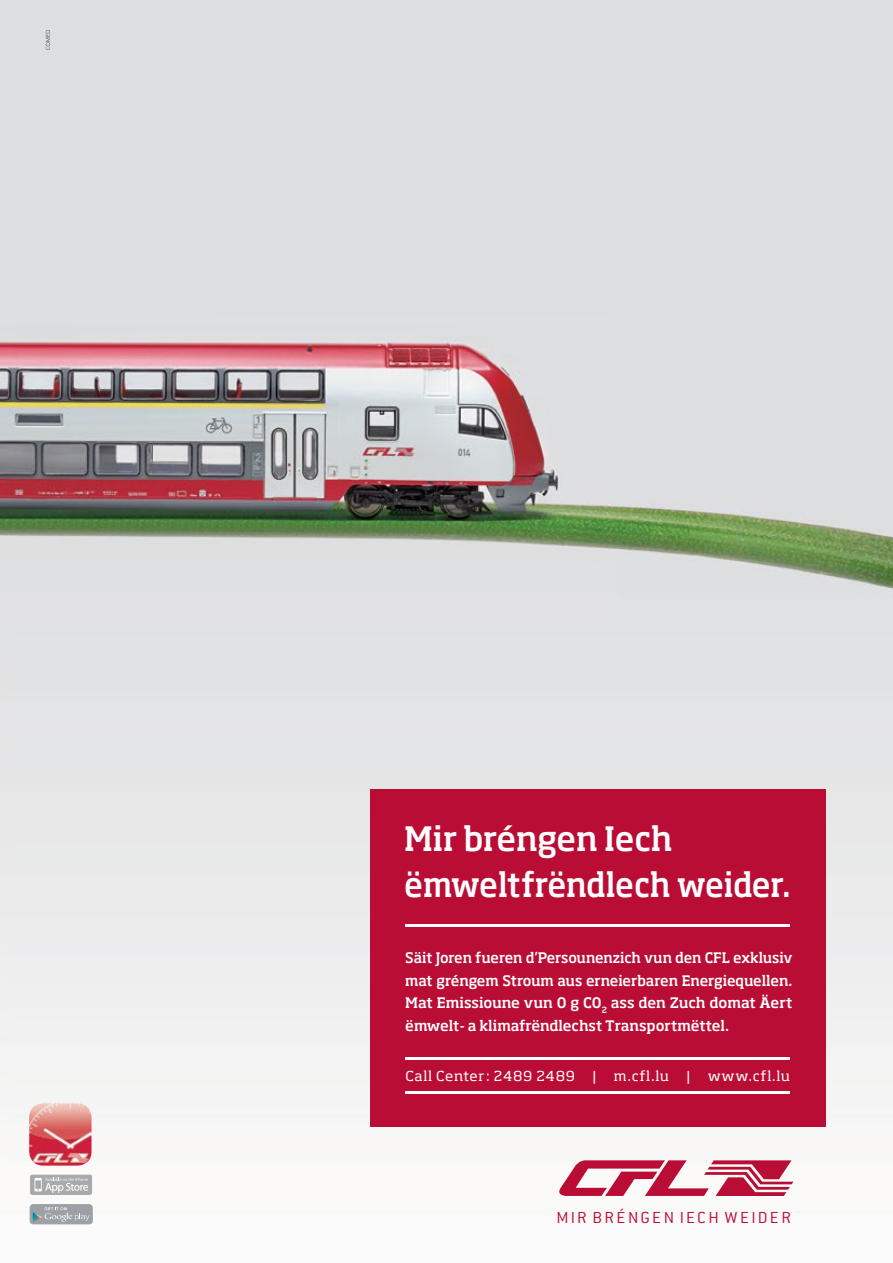
<style>
.page{position:relative;width:893px;height:1263px;background:#fff}
.page>*{position:absolute;margin:0;border:0;box-sizing:border-box;transform-origin:0 0}
.t1{font:500 33.15px/46.8px "Soho Std";letter-spacing:-.005em;color:#fff}
.t2{font:300 17.55px "Conduit ITC";letter-spacing:.115em;color:#ba0d36;scale:1.06 1}
.t3{font:500 14.25px/22.6px "Soho Std";letter-spacing:-.01em;color:#fff;text-align:justify}
.t4{font:13.5px "Soho Std";letter-spacing:.05em;color:#fff;scale:1.06 1}
</style>
<div class="page">
<img style="left:0;top:0;width:893px;height:1225px">
<div style="left:370px;top:789px;width:455px;height:338px;background:#ba0d36"></div>
<svg style="left:555px;top:1160px;width:238px;height:36px"></svg>
<hr style="left:405px;top:925px;width:385px;height:2px;background:#fff">
<hr style="left:405px;top:1058px;width:385px;height:2px;background:#fff">
<hr style="left:405px;top:1091px;width:385px;height:2px;background:#fff">
<img style="left:29px;top:1103px;width:63px;height:62px">
<svg style="left:30px;top:1174px;width:62px;height:21px"></svg>
<div style="left:30px;top:1204px;width:62px;height:20px;background:#9ba1a4;border-radius:3px"></div>
<div style="left:30px;top:1204px;width:62px;height:20px;border:1px solid #9ba1a4;border-radius:3px"></div>
<svg style="left:33px;top:1207px;width:57px;height:15px"></svg>
<svg style="left:46px;top:30px;width:4px;height:20px"></svg>
<h1 class="t1" style="left:404px;top:814px;width:388px">Mir bréngen Iech ëmweltfrëndlech weider.</h1>
<p class="t3" style="left:405px;top:946px;width:389px">Säit Joren fueren d’Persounenzich vun den CFL exklusiv mat gréngem Stroum aus erneierbaren Energiequellen.<br>Mat Emissioune vun 0 g C0<sub>2</sub> ass den Zuch domat Äert ëmwelt- a klimafrëndlechst Transportmëttel.</p>
<p class="t4" style="left:405px;top:1067px;width:161px">Call Center : 2489 2489</p>
<p class="t4" style="left:592px;top:1067px;width:6px">|</p>
<p class="t4" style="left:614px;top:1067px;width:54px">m.cfl.lu</p>
<p class="t4" style="left:686px;top:1067px;width:6px">|</p>
<p class="t4" style="left:708px;top:1067px;width:79px">www.cfl.lu</p>
<p class="t2" style="left:557px;top:1208px;width:223px">MIR BRÉNGEN IECH WEIDER</p>
</div>
